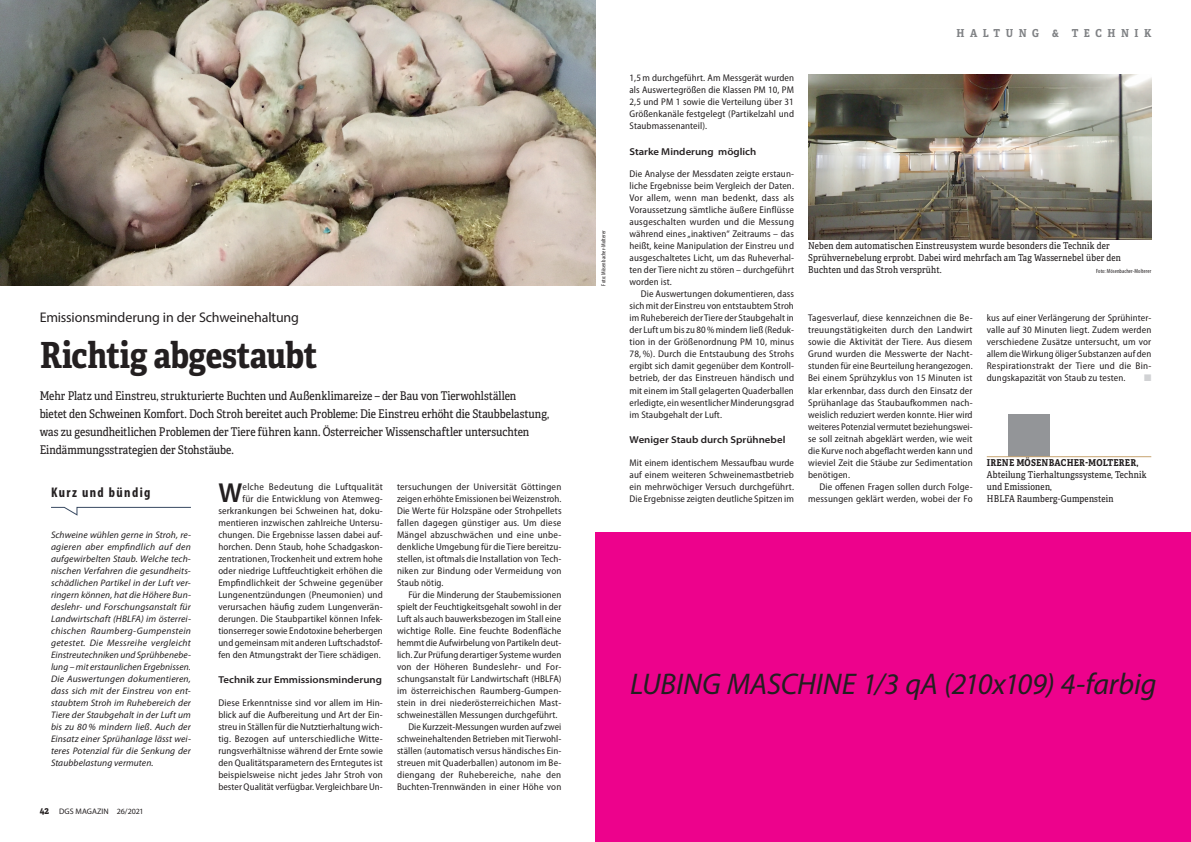
<style>
.page{position:relative;width:1191px;height:842px;background:#fff}
.page>*{position:absolute;margin:0;border:0;box-sizing:border-box;transform-origin:0 0}
.dgs_Head_Haupt{font:700 36px "Adelle Condensed";letter-spacing:-.01em;color:#231f20}
.dgs_Kasten_Grund{font:italic 30px "Myriad Pro";letter-spacing:-.005em;color:#231f20}
.dgs_Grundtext_Ini{font:600 27.6px "Myriad Pro";color:#231f20}
.dgs_Dachzeile-Haupt{font:14px "Myriad Pro";letter-spacing:-.01em;color:#231f20}
.x_dgs_Kasten_Dachzei{font:700 condensed 14px "Myriad Pro";letter-spacing:.1em;color:#231f20}
.dgs_Vorspann{font:12px/18px "Adelle Condensed";color:#231f20}
.t1{font:700 11px "Adelle Condensed";letter-spacing:.5em;color:#808285}
.dgs_Zwischentitel{font:600 semi-expanded 10px "Myriad Pro";color:#231f20}
.dgs_Grundtext_Mit{font:semi-condensed 9.8px/12px "Myriad Pro";letter-spacing:.01em;color:#231f20;text-align:justify}
.dgs_Grundtext_ohne{font:semi-condensed 9.8px/12px "Myriad Pro";letter-spacing:.01em;color:#231f20;text-align:justify}
.dgs_Grundtext_Ini-2{font:semi-condensed 9.8px/12px "Myriad Pro";letter-spacing:.01em;color:#231f20;text-align:right}
.dgs_Kasten_Grund-2{font:italic 9.5px/12px "Myriad Pro";letter-spacing:.015em;color:#231f20;text-align:justify}
.dgs_Bildunterschrift{font:9.5px/12px "Adelle Condensed";letter-spacing:.02em;color:#231f20}
.dgs_Kasten-Autorenhe{font:700 9.5px "Adelle Condensed";letter-spacing:.02em;color:#231f20}
.dgs_Grundtext_Mit-2{font:9.5px "Zapf Dingbats";color:#d1d2d4}
.t2{font:8px "Myriad Pro";color:#231f20}
.dgs_Bildnachweis{font:condensed 6px "Myriad Pro";letter-spacing:.02em;color:#231f20}
.dgs_Bildunterschrift-2{font:condensed 6px "Myriad Pro";letter-spacing:.02em;color:#231f20}
.s1{font-family:"Adelle Condensed";font-weight:700;font-size:10px}
</style>
<div class="page">
<img style="left:0;top:0;width:595px;height:285px">
<div style="left:595px;top:533px;width:596px;height:309px;background:#ed028c"></div>
<svg style="left:51px;top:506px;width:140px;height:10px"></svg>
<div style="left:1008px;top:415px;width:42px;height:42px;background:#939598"></div>
<hr style="left:986px;top:456px;width:165px;height:1px;background:#c7a370">
<img style="left:808px;top:75px;width:343px;height:165px">
<p class="dgs_Dachzeile-Haupt" style="left:40px;top:309px;width:261px">Emissionsminderung in der Schweinehaltung</p>
<p class="dgs_Head_Haupt" style="left:40px;top:328px;width:279px">Richtig abgestaubt</p>
<p class="dgs_Vorspann" style="left:40px;top:386px;width:511px">Mehr Platz und Einstreu, strukturierte Buchten und Außenklimareize – der Bau von Tierwohlställen<br>bietet den Schweinen Komfort. Doch Stroh bereitet auch Probleme: Die Einstreu erhöht die Staubbelastung, was zu gesundheitlichen Problemen der Tiere führen kann. Österreicher Wissenschaftler untersuchten Eindämmungsstrategien der Stohstäube.</p>
<p class="dgs_Grundtext_Ini" style="left:218px;top:475px;width:25px">W</p>
<p class="dgs_Grundtext_Ini-2" style="left:218px;top:480px;width:166px">elche Bedeutung die Luftqualität<br>für die Entwicklung von Atemweg&shy;serkrankungen bei Schweinen hat, doku&shy;mentieren inzwischen zahlreiche Untersu&shy;chungen. Die Ergebnisse lassen dabei auf&shy;horchen. Denn Staub, hohe Schadgaskon&shy;zentrationen, Trockenheit und extrem hohe oder niedrige Luftfeuchtigkeit erhöhen die Empfindlichkeit der Schweine gegenüber Lungenentzündungen (Pneumonien) und verursachen häufig zudem Lungenverän&shy;derungen. Die Staubpartikel können Infek&shy;tionserreger sowie Endotoxine beherbergen und gemeinsam mit anderen Luftschadstof&shy;fen den Atmungstrakt der Tiere schädigen.</p>
<p class="dgs_Zwischentitel" style="left:218px;top:674px;width:165px">Technik zur Emmissionsminderung</p>
<p class="dgs_Grundtext_Mit" style="left:218px;top:696px;width:166px">Diese Erkenntnisse sind vor allem im Hin&shy;blick auf die Aufbereitung und Art der Ein&shy;streu in Ställen für die Nutztierhaltung wich&shy;tig. Bezogen auf unterschiedliche Witte&shy;rungsverhältnisse während der Ernte sowie den Qualitätsparametern des Erntegutes ist beispielsweise nicht jedes Jahr Stroh von bester Qualität verfügbar. Vergleichbare Un-</p>
<p class="dgs_Grundtext_Mit" style="left:397px;top:480px;width:166px">tersuchungen der Universität Göttingen zeigen erhöhte Emissionen bei Weizenstroh.<br>Die Werte für Holzspäne oder Strohpellets fallen dagegen günstiger aus. Um diese Mängel abzuschwächen und eine unbe&shy;denkliche Umgebung für die Tiere bereitzu&shy;stellen, ist oftmals die Installation von Tech&shy;niken zur Bindung oder Vermeidung von Staub nötig.</p>
<p class="dgs_Grundtext_Mit" style="left:397px;top:588px;width:166px;text-indent:11px">Für die Minderung der Staubemissionen spielt der Feuchtigkeitsgehalt sowohl in der Luft als auch bauwerksbezogen im Stall eine wichtige Rolle. Eine feuchte Bodenfläche hemmt die Aufwirbelung von Partikeln deut&shy;lich. Zur Prüfung derartiger Systeme wurden von der Höheren Bundeslehr- und For&shy;schungsanstalt für Landwirtschaft (HBLFA) im österreichischen Raumberg-Gumpen&shy;stein in drei niederösterreichichen Mast&shy;schweineställen Messungen durchgeführt.</p>
<p class="dgs_Grundtext_Mit" style="left:397px;top:720px;width:166px;text-indent:11px">Die Kurzzeit-Messungen wurden auf zwei schweinehaltenden Betrieben mit Tierwohl&shy;ställen (automatisch versus händisches Ein&shy;streuen mit Quaderballen) autonom im Be&shy;diengang der Ruhebereiche, nahe den Buchten-Trennwänden in einer Höhe von</p>
<p class="x_dgs_Kasten_Dachzei" style="left:51px;top:483px;width:101px">Kurz und bündig</p>
<p class="dgs_Kasten_Grund-2" style="left:51px;top:528px;width:141px">Schweine wühlen gerne in Stroh, re&shy;agieren aber empfindlich auf den aufgewirbelten Staub. Welche tech&shy;nischen Verfahren die gesundheits&shy;schädlichen Partikel in der Luft ver&shy;ringern können, hat die Höhere Bun&shy;deslehr- und Forschungsanstalt für Landwirtschaft (HBLFA) im österrei&shy;chischen Raumberg-Gumpenstein getestet. Die Messreihe vergleicht Einstreutechniken und Sprühbenebe&shy;lung – mit erstaunlichen Ergebnissen.<br>Die Auswertungen dokumentieren, dass sich mit der Einstreu von ent&shy;staubtem Stroh im Ruhebereich der Tiere der Staubgehalt in der Luft um bis zu 80 % mindern ließ. Auch der Einsatz einer Sprühanlage lässt wei&shy;teres Potenzial für die Senkung der Staubbelastung vermuten.</p>
<p class="t2" style="left:40px;top:806px;width:105px"><span class="s1">42</span> DGS MAGAZIN 26/2021</p>
<p class="dgs_Bildnachweis" style="left:600px;top:285px;width:57px;rotate:-90deg">Foto: Mösenbacher-Molterer</p>
<p class="t1" style="left:956px;top:25px;width:196px">HALTUNG &amp; TECHNIK</p>
<p class="dgs_Grundtext_Mit" style="left:629px;top:72px;width:166px">1,5m durchgeführt. Am Messgerät wurden als Auswertegrößen die Klassen PM 10, PM 2,5 und PM 1 sowie die Verteilung über 31<br>Größenkanäle festgelegt (Partikelzahl und Staubmassenanteil).</p>
<p class="dgs_Zwischentitel" style="left:629px;top:146px;width:128px">Starke Minderung möglich</p>
<p class="dgs_Grundtext_ohne" style="left:629px;top:168px;width:166px">Die Analyse der Messdaten zeigte erstaun&shy;liche Ergebnisse beim Vergleich der Daten.<br>Vor allem, wenn man bedenkt, dass als Voraussetzung sämtliche äußere Einflüsse ausgeschalten wurden und die Messung während eines „inaktiven“ Zeitraums – das heißt, keine Manipulation der Einstreu und ausgeschaltetes Licht, um das Ruheverhal&shy;ten der Tiere nicht zu stören – durchgeführt worden ist.</p>
<p class="dgs_Grundtext_Mit" style="left:629px;top:288px;width:166px;text-indent:11px">Die Auswertungen dokumentieren, dass sich mit der Einstreu von entstaubtem Stroh im Ruhebereich der Tiere der Staubgehalt in der Luft um bis zu 80% mindern ließ (Reduk&shy;tion in der Größenordnung PM 10, minus 78, %). Durch die Entstaubung des Strohs ergibt sich damit gegenüber dem Kontroll&shy;betrieb, der das Einstreuen händisch und mit einem im Stall gelagerten Quaderballen erledigte, ein wesentlicher Minderungsgrad im Staubgehalt der Luft.</p>
<p class="dgs_Zwischentitel" style="left:629px;top:434px;width:157px">Weniger Staub durch Sprühnebel</p>
<p class="dgs_Grundtext_ohne" style="left:629px;top:456px;width:166px">Mit einem identischem Messaufbau wurde auf einem weiteren Schweinemastbetrieb ein mehrwöchiger Versuch durchgeführt.<br>Die Ergebnisse zeigten deutliche Spitzen im</p>
<p class="dgs_Bildunterschrift" style="left:808px;top:240px;width:314px">Neben dem automatischen Einstreusystem wurde besonders die Technik der<br>Sprühvernebelung erprobt. Dabei wird mehrfach am Tag Wassernebel über den<br>Buchten und das Stroh versprüht.</p>
<p class="dgs_Bildunterschrift-2" style="left:1096px;top:268px;width:57px">Foto: Mösenbacher-Molterer</p>
<p class="dgs_Grundtext_ohne" style="left:808px;top:312px;width:166px">Tagesverlauf, diese kennzeichnen die Be&shy;treuungstätigkeiten durch den Landwirt sowie die Aktivität der Tiere. Aus diesem Grund wurden die Messwerte der Nacht&shy;stunden für eine Beurteilung herangezogen.<br>Bei einem Sprühzyklus von 15 Minuten ist klar erkennbar, dass durch den Einsatz der Sprühanlage das Staubaufkommen nach&shy;weislich reduziert werden konnte. Hier wird weiteres Potenzial vermutet beziehungswei&shy;se soll zeitnah abgeklärt werden, wie weit die Kurve noch abgeflacht werden kann und wieviel Zeit die Stäube zur Sedimentation benötigen.</p>
<p class="dgs_Grundtext_Mit" style="left:808px;top:480px;width:166px;text-align:right">Die offenen Fragen sollen durch Folge&shy;messungen geklärt werden, wobei der Fo</p>
<p class="dgs_Grundtext_Mit" style="left:986px;top:312px;width:166px">kus auf einer Verlängerung der Sprühinter&shy;valle auf 30 Minuten liegt. Zudem werden verschiedene Zusätze untersucht, um vor allem die Wirkung öliger Substanzen auf den Respirationstrakt der Tiere und die Bin&shy;dungskapazität von Staub zu testen.</p>
<p class="dgs_Grundtext_Mit-2" style="left:1144px;top:374px;width:9px">■</p>
<p class="dgs_Kasten-Autorenhe" style="left:986px;top:455px;width:153px">IRENE MÖSENBACHER-MOLTERER,</p>
<p class="dgs_Bildunterschrift" style="left:986px;top:468px;width:161px">Abteilung Tierhaltungssysteme, Technik und Emissionen,<br>HBLFA Raumberg-Gumpenstein</p>
<p class="dgs_Kasten_Grund" style="left:630px;top:665px;width:528px">LUBING MASCHINE 1/3 qA (210x109) 4-farbig</p>
</div>
